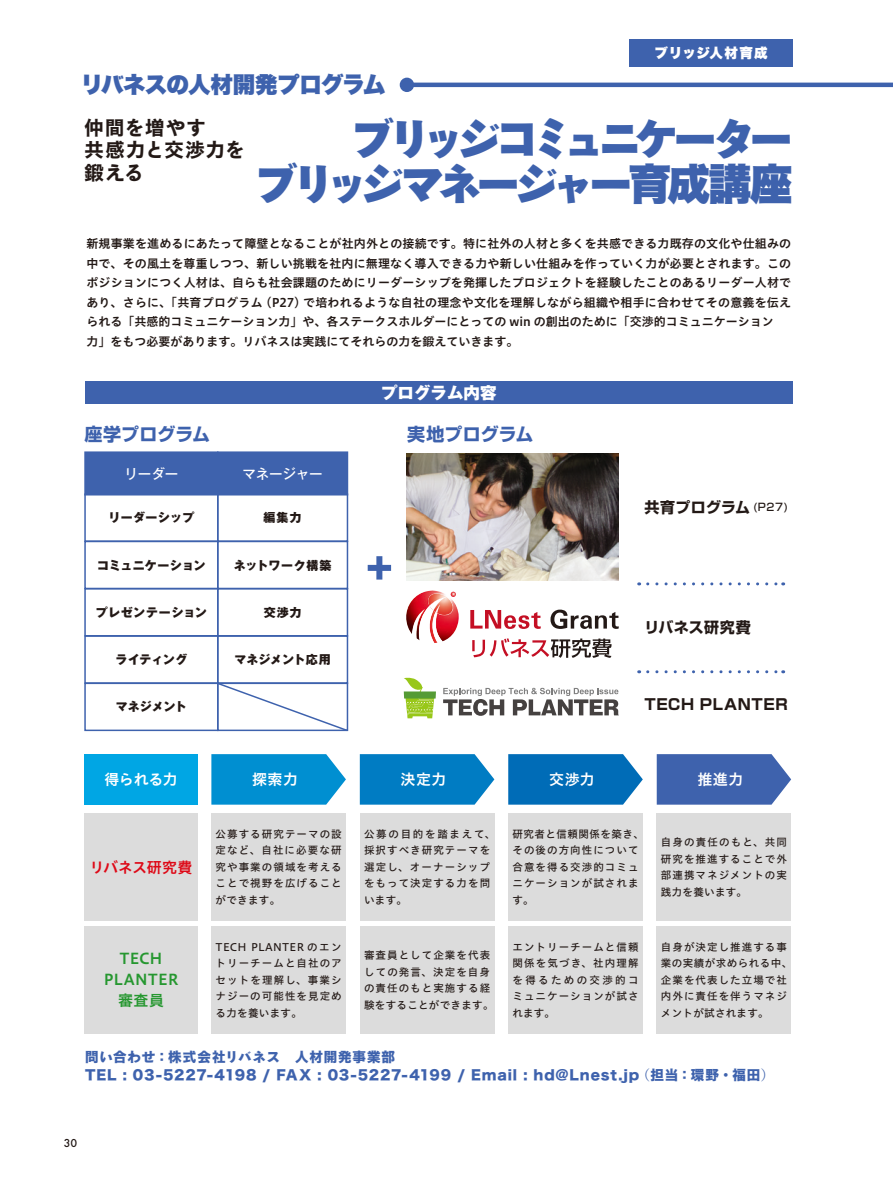
<style>
.page{position:relative;width:893px;height:1178px;background:#fff}
.page>*{position:absolute;margin:0;border:0;box-sizing:border-box;transform-origin:0 0}
.t1{font:42.75px/45px "Hira Sans Old Std W9";letter-spacing:-.12em;color:#3e62ad;text-align:right}
.t2{font:22.5px "Hira Kaku Std W9";letter-spacing:-.025em;color:#3e62ad}
.t3{font:19.2px/22.5px "Hira Sans Old Std W7";letter-spacing:.065em;color:#231916}
.t4{font:700 18px "Shin Go Pro";letter-spacing:.005em;color:#3e62ad}
.t5{font:800 16.5px "Gothic MB101 Pro";color:#fff}
.t6{font:700 15px "Shin Go Pro";letter-spacing:.035em;color:#231916}
.t7{font:15px "Hiragino UD Sans Std W6";letter-spacing:.025em;color:#fff}
.t8{font:15px/21px "Hiragino UD Sans Std W6";letter-spacing:.005em;color:#269730;text-align:center}
.t9{font:15px "Hiragino UD Sans Std W6";letter-spacing:-.015em;color:#de0917}
.t10{font:13.5px/18px "Hira Sans Old Std W8";letter-spacing:.065em;color:#3e62ad}
.t11{font:500 13.5px "Gothic MB101 Pro";letter-spacing:-.015em;color:#fff}
.t12{font:13.5px "Hira Kaku Std W9";letter-spacing:.065em;color:#fff}
.t13{font:12px/19.5px "Hiragino UD Sans Std W6";letter-spacing:.015em;color:#231916}
.t14{font:800 12px "Gothic MB101 Pro";letter-spacing:.015em;color:#231916}
.t15{font:800 12px "Gothic MB101 Pro";letter-spacing:.04em;color:#231916}
.t16{font:500 12px "Futura";color:#231916}
.t17{font:10.5px/16.5px "Hiragino UD Sans Std W5";letter-spacing:.1em;color:#231916;text-align:justify}
.s1{font-weight:500;font-size:10.5px}
</style>
<div class="page">
<div style="left:85px;top:381px;width:707px;height:23px;background:#3e62ad"></div>
<div style="left:85px;top:452px;width:133px;height:43px;background:#3e62ad"></div>
<div style="left:84px;top:451px;width:135px;height:44px;border:2px solid #3e62ad"></div>
<div style="left:84px;top:493px;width:135px;height:49px;border:2px solid #3e62ad"></div>
<div style="left:217px;top:493px;width:131px;height:49px;border:2px solid #3e62ad"></div>
<div style="left:84px;top:541px;width:135px;height:48px;border:2px solid #3e62ad"></div>
<div style="left:217px;top:541px;width:131px;height:48px;border:2px solid #3e62ad"></div>
<div style="left:84px;top:588px;width:135px;height:48px;border:2px solid #3e62ad"></div>
<div style="left:217px;top:588px;width:131px;height:48px;border:2px solid #3e62ad"></div>
<div style="left:84px;top:635px;width:135px;height:49px;border:2px solid #3e62ad"></div>
<div style="left:217px;top:635px;width:131px;height:49px;border:2px solid #3e62ad"></div>
<div style="left:84px;top:682px;width:135px;height:49px;border:2px solid #3e62ad"></div>
<div style="left:218px;top:452px;width:129px;height:43px;background:#3e62ad"></div>
<div style="left:217px;top:451px;width:131px;height:44px;border:2px solid #3e62ad"></div>
<img style="left:406px;top:454px;width:213px;height:127px">
<div style="left:368px;top:565px;width:23px;height:6px;background:#3e62ad"></div>
<div style="left:376px;top:556px;width:6px;height:23px;background:#3e62ad"></div>
<hr style="left:407px;top:83px;width:486px;height:4px;background:#3e62ad">
<div style="left:400px;top:78px;width:14px;height:14px;background:#3e62ad;border-radius:50%"></div>
<div style="left:629px;top:39px;width:164px;height:28px;background:#3e62ad"></div>
<svg style="left:470px;top:610px;width:71px;height:19px"></svg>
<svg style="left:550px;top:610px;width:69px;height:19px"></svg>
<img style="left:406px;top:600px;width:6px;height:34px">
<svg style="left:412px;top:592px;width:44px;height:51px"></svg>
<svg style="left:472px;top:638px;width:140px;height:20px"></svg>
<svg style="left:403px;top:677px;width:20px;height:15px"></svg>
<svg style="left:406px;top:698px;width:28px;height:20px"></svg>
<div style="left:404px;top:691px;width:32px;height:7px;background:#559b35"></div>
<svg style="left:443px;top:688px;width:176px;height:28px"></svg>
<svg style="left:648px;top:582px;width:136px;height:3px"></svg>
<svg style="left:648px;top:670px;width:136px;height:3px"></svg>
<div style="left:211px;top:813px;width:135px;height:107px;background:#dcdcdc"></div>
<svg style="left:211px;top:754px;width:135px;height:51px;background:#1598d4"></svg>
<div style="left:84px;top:813px;width:114px;height:107px;background:#dcdcdc"></div>
<div style="left:84px;top:754px;width:114px;height:51px;background:#00a6e4"></div>
<div style="left:211px;top:926px;width:135px;height:107px;background:#dcdcdc"></div>
<div style="left:84px;top:926px;width:114px;height:107px;background:#dcdcdc"></div>
<div style="left:360px;top:813px;width:134px;height:107px;background:#dcdcdc"></div>
<svg style="left:360px;top:754px;width:134px;height:51px;background:#1486c7"></svg>
<div style="left:360px;top:926px;width:134px;height:107px;background:#dcdcdc"></div>
<div style="left:508px;top:813px;width:135px;height:107px;background:#dcdcdc"></div>
<svg style="left:508px;top:754px;width:135px;height:51px;background:#1578bd"></svg>
<div style="left:508px;top:926px;width:135px;height:107px;background:#dcdcdc"></div>
<div style="left:657px;top:813px;width:134px;height:107px;background:#dcdcdc"></div>
<svg style="left:657px;top:754px;width:134px;height:51px;background:#4d6eb3"></svg>
<div style="left:657px;top:926px;width:134px;height:107px;background:#dcdcdc"></div>
<svg style="left:215px;top:681px;width:134px;height:51px"></svg>
<h2 class="t2" style="left:81px;top:72px;width:306px">リバネスの人材開発プログラム</h2>
<p class="t12" style="left:654px;top:46px;width:115px">ブリッジ人材育成</p>
<h3 class="t3" style="left:85px;top:117px;width:162px">仲間を増やす<br>共感力と交渉力を鍛える</h3>
<h1 class="t1" style="left:255px;top:118px;width:539px">ブリッジコミュニケーター<br>ブリッジマネージャー育成講座</h1>
<p class="t13" style="left:86px;top:233px;width:706px">新規事業を進めるにあたって障壁となることが社内外との接続です。特に社外の人材と多くを共感できる力既存の文化や仕組みの中で、その風土を尊重しつつ、新しい挑戦を社内に無理なく導入できる力や新しい仕組みを作っていく力が必要とされます。このポジションにつく人材は、自らも社会課題のためにリーダーシップを発揮したプロジェクトを経験したことのあるリーダー人材であり、さらに、「共育プログラム (P27) で培われるような自社の理念や文化を理解しながら組織や相手に合わせてその意義を伝えられる「共感的コミュニケーション力」や、各ステークスホルダーにとっての win の創出のために「交渉的コミュニケーション<br>力」をもつ必要があります。リバネスは実践にてそれらの力を鍛えていきます。</p>
<h3 class="t5" style="left:381px;top:378px;width:117px">プログラム内容</h3>
<h3 class="t4" style="left:84px;top:420px;width:127px">座学プログラム</h3>
<h3 class="t4" style="left:407px;top:420px;width:128px">実地プログラム</h3>
<p class="t11" style="left:125px;top:462px;width:55px">リーダー</p>
<p class="t14" style="left:108px;top:508px;width:87px">リーダーシップ</p>
<p class="t14" style="left:264px;top:508px;width:39px">編集力</p>
<p class="t14" style="left:97px;top:555px;width:110px">コミュニケーション</p>
<p class="t15" style="left:234px;top:555px;width:99px">ネットワーク構築</p>
<p class="t15" style="left:96px;top:602px;width:113px">プレゼンテーション</p>
<p class="t14" style="left:264px;top:602px;width:39px">交渉力</p>
<p class="t14" style="left:115px;top:649px;width:73px">ライティング</p>
<p class="t14" style="left:234px;top:649px;width:98px">マネジメント応用</p>
<p class="t14" style="left:116px;top:697px;width:73px">マネジメント</p>
<p class="t11" style="left:243px;top:462px;width:82px">マネージャー</p>
<h3 class="t7" style="left:104px;top:768px;width:75px">得られる力</h3>
<h3 class="t7" style="left:252px;top:768px;width:47px">探索力</h3>
<h3 class="t7" style="left:401px;top:768px;width:47px">決定力</h3>
<h3 class="t7" style="left:549px;top:768px;width:47px">交渉力</h3>
<h3 class="t6" style="left:644px;top:495px;width:146px">共育プログラム <span class="s1">(P27)</span></h3>
<h3 class="t6" style="left:644px;top:616px;width:108px">リバネス研究費</h3>
<h3 class="t6" style="left:644px;top:692px;width:145px">TECH PLANTER</h3>
<h3 class="t7" style="left:697px;top:768px;width:48px">推進力</h3>
<h3 class="t9" style="left:90px;top:855px;width:104px">リバネス研究費</h3>
<p class="t17" style="left:216px;top:825px;width:128px">公募する研究テーマの設定など、自社に必要な研究や事業の領域を考えることで視野を広げることができます。</p>
<p class="t17" style="left:364px;top:825px;width:133px;text-align:left">公募の目的を踏まえて、採択すべき研究テーマを選定し、オーナーシップをもって決定する力を問います。</p>
<p class="t17" style="left:512px;top:825px;width:133px;text-align:left">研究者と信頼関係を築き、その後の方向性について合意を得る交渉的コミュニケーションが試されます。</p>
<p class="t17" style="left:661px;top:833px;width:128px">自身の責任のもと、共同研究を推進することで外部連携マネジメントの実践力を養います。</p>
<p class="t17" style="left:661px;top:938px;width:133px;text-align:left">自身が決定し推進する事業の実績が求められる中、企業を代表した立場で社内外に責任を伴うマネジメントが試されます。</p>
<p class="t10" style="left:85px;top:1048px;width:691px">問い合わせ：株式会社リバネス　人材開発事業部<br>TEL : 03-5227-4198 / FAX : 03-5227-4199 / Email : hd@Lnest.jp（担当：環野・福田）</p>
<p class="t17" style="left:512px;top:938px;width:128px">エントリーチームと信頼関係を気づき、社内理解を得るための交渉的コミュニケーションが試されます。</p>
<p class="t17" style="left:216px;top:938px;width:128px">TECH PLANTER のエントリーチームと自社のアセットを理解し、事業シナジーの可能性を見定める力を養います。</p>
<p class="t17" style="left:364px;top:946px;width:131px;text-align:left">審査員として企業を代表しての発言、決定を自身の責任のもと実施する経験をすることができます。</p>
<h3 class="t8" style="left:104px;top:947px;width:76px">TECH<br>PLANTER審査員</h3>
<p class="t16" style="left:64px;top:1134px;width:15px">30</p>
</div>
